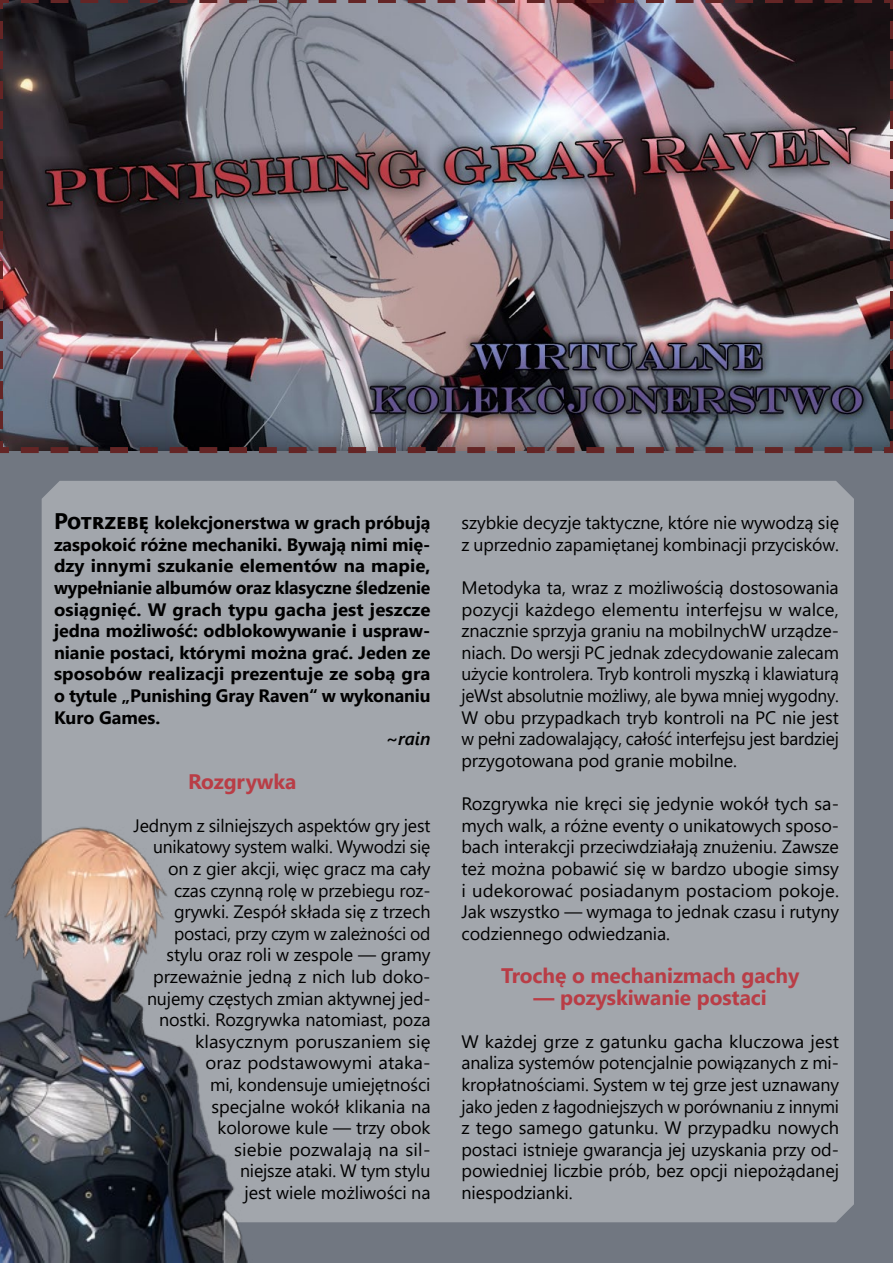
<style>
.page{position:relative;width:893px;height:1263px;background:#fff}
.page>*{position:absolute;margin:0;border:0;box-sizing:border-box;transform-origin:0 0}
.t1{font:700 21px "Segoe UI";letter-spacing:-.005em;color:#b93d46}
.t2{font:18px/21.6px "Segoe UI";letter-spacing:-.005em;color:#000;text-align:justify}
.t3{font:700 18px/21.6px "Segoe UI";letter-spacing:-.01em;color:#000;text-align:justify}
.t4{font:italic 600 18px "Segoe UI";color:#000}
.s1{font-size:22.5px}
</style>
<div class="page">
<div style="left:1px;top:1px;width:892px;height:1261px;background:#717781"></div>
<div style="left:42px;top:481px;width:812px;height:741px;background:#a2a6ac"></div>
<img style="left:0;top:0;width:893px;height:456px">
<img style="left:0;top:815px;width:259px;height:448px">
<p class="t3" style="left:54px;top:511px;width:378px"><span class="s1">Potrzebę</span> kolekcjonerstwa w grach próbują zaspokoić różne mechaniki. Bywają nimi mię&shy;dzy innymi szukanie elementów na mapie, wypełnianie albumów oraz klasyczne śledzenie osiągnięć. W grach typu gacha jest jeszcze jedna możliwość: odblokowywanie i uspraw&shy;nianie postaci, którymi można grać. Jeden ze sposobów realizacji prezentuje ze sobą gra o tytule „Punishing Gray Raven“ w wykonaniu Kuro Games.</p>
<p class="t4" style="left:386px;top:722px;width:46px">~rain</p>
<p class="t1" style="left:188px;top:761px;width:110px">Rozgrywka</p>
<p class="t2" style="left:134px;top:813px;width:299px;text-align:right">Jednym z silniejszych aspektów gry jest unikatowy system walki. Wywodzi się on z gier akcji, więc gracz ma cały czas czynną rolę w przebiegu roz&shy;grywki. Zespół składa się z trzech postaci, przy czym w zależności od stylu oraz roli w zespole — gramy przeważnie jedną z nich lub doko&shy;nujemy częstych zmian aktywnej jed&shy;nostki. Rozgrywka natomiast, poza klasycznym poruszaniem się<br>oraz podstawowymi ataka-<br>mi, kondensuje umiejętności specjalne wokół klikania na<br>kolorowe kule — trzy obok<br>siebie pozwalają na sil-<br>niejsze ataki. W tym stylu<br>jest wiele możliwości na</p>
<p class="t2" style="left:461px;top:510px;width:379px">szybkie decyzje taktyczne, które nie wywodzą się z uprzednio zapamiętanej kombinacji przycisków.</p>
<p class="t2" style="left:461px;top:575px;width:379px">Metodyka ta, wraz z możliwością dostosowania pozycji każdego elementu interfejsu w walce, znacznie sprzyja graniu na mobilnychW urządze&shy;niach. Do wersji PC jednak zdecydowanie zalecam użycie kontrolera. Tryb kontroli myszką i klawiaturą jeWst absolutnie możliwy, ale bywa mniej wygodny.<br>W obu przypadkach tryb kontroli na PC nie jest w pełni zadowalający, całość interfejsu jest bardziej przygotowana pod granie mobilne.</p>
<p class="t2" style="left:461px;top:791px;width:379px">Rozgrywka nie kręci się jedynie wokół tych sa&shy;mych walk, a różne eventy o unikatowych sposo&shy;bach interakcji przeciwdziałają znużeniu. Zawsze też można pobawić się w bardzo ubogie simsy i udekorować posiadanym postaciom pokoje.<br>Jak wszystko — wymaga to jednak czasu i rutyny codziennego odwiedzania.</p>
<p class="t1" style="left:501px;top:956px;width:300px">Trochę o mechanizmach gachy</p>
<p class="t1" style="left:534px;top:977px;width:235px">— pozyskiwanie postaci</p>
<p class="t2" style="left:461px;top:1029px;width:379px">W każdej grze z gatunku gacha kluczowa jest analiza systemów potencjalnie powiązanych z mi&shy;kropłatnościami. System w tej grze jest uznawany jako jeden z łagodniejszych w porównaniu z innymi z tego samego gatunku. W przypadku nowych postaci istnieje gwarancja jej uzyskania przy od&shy;powiedniej liczbie prób, bez opcji niepożądanej niespodzianki.</p>
</div>
